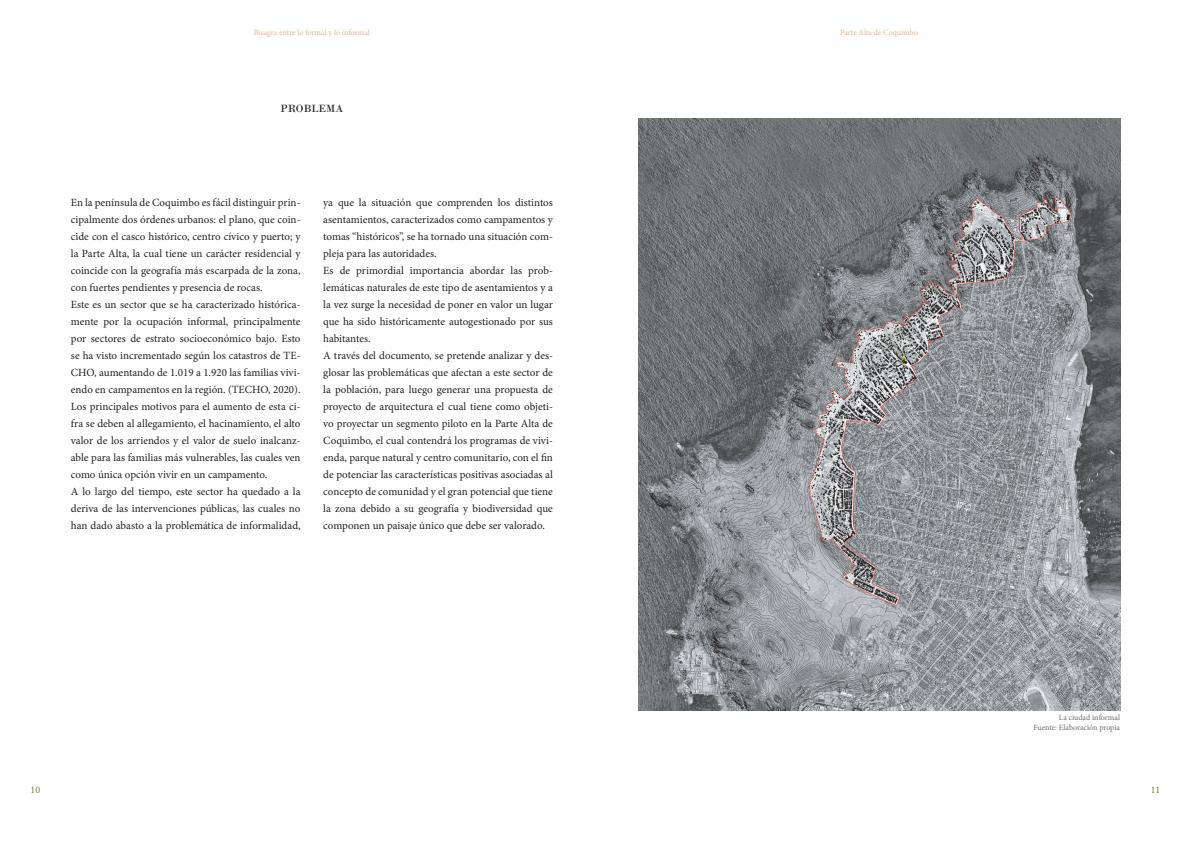
<style>
.page{position:relative;width:1191px;height:842px;background:#fff}
.page>*{position:absolute;margin:0;border:0;box-sizing:border-box;transform-origin:0 0}
.t1{font:11px/17px "Minion Pro";color:#231f20;text-align:justify}
.t2{font:11px "Bodoni";color:#231f20}
.t3{font:10px "Minion Pro";color:#74843c}
.t4{font:8px "Minion Pro";color:#e3b493}
.t5{font:8px "Minion Pro";color:#6c6d70}
</style>
<div class="page">
<img style="left:638px;top:119px;width:482px;height:591px">
<p class="t4" style="left:254px;top:27px;width:117px">Bisagra entre lo formal y lo informal</p>
<p class="t4" style="left:840px;top:27px;width:79px">Parte Alta de Coquimbo</p>
<p class="t2" style="left:280px;top:102px;width:64px">PROBLEMA</p>
<p class="t1" style="left:71px;top:194px;width:231px">En la península de Coquimbo es fácil distinguir prin&shy;cipalmente dos órdenes urbanos: el plano, que coin&shy;cide con el casco histórico, centro cívico y puerto; y la Parte Alta, la cual tiene un carácter residencial y coincide con la geografía más escarpada de la zona, con fuertes pendientes y presencia de rocas.</p>
<p class="t1" style="left:71px;top:296px;width:231px">Este es un sector que se ha caracterizado histórica&shy;mente por la ocupación informal, principalmente por sectores de estrato socioeconómico bajo. Esto se ha visto incrementado según los catastros de TE-CHO, aumentando de 1.019 a 1.920 las familias vivi&shy;endo en campamentos en la región. (TECHO, 2020).</p>
<p class="t1" style="left:71px;top:398px;width:231px">Los principales motivos para el aumento de esta ci&shy;fra se deben al allegamiento, el hacinamiento, el alto valor de los arriendos y el valor de suelo inalcanz&shy;able para las familias más vulnerables, las cuales ven como única opción vivir en un campamento.</p>
<p class="t1" style="left:71px;top:483px;width:231px">A lo largo del tiempo, este sector ha quedado a la deriva de las intervenciones públicas, las cuales no han dado abasto a la problemática de informalidad,</p>
<p class="t1" style="left:323px;top:194px;width:231px">ya que la situación que comprenden los distintos asentamientos, caracterizados como campamentos y tomas “históricos”, se ha tornado una situación com&shy;pleja para las autoridades.</p>
<p class="t1" style="left:323px;top:262px;width:231px">Es de primordial importancia abordar las prob&shy;lemáticas naturales de este tipo de asentamientos y a la vez surge la necesidad de poner en valor un lugar que ha sido históricamente autogestionado por sus habitantes.</p>
<p class="t1" style="left:323px;top:347px;width:231px">A través del documento, se pretende analizar y des&shy;glosar las problemáticas que afectan a este sector de la población, para luego generar una propuesta de proyecto de arquitectura el cual tiene como objeti&shy;vo proyectar un segmento piloto en la Parte Alta de Coquimbo, el cual contendrá los programas de vivi&shy;enda, parque natural y centro comunitario, con el fin de potenciar las características positivas asociadas al concepto de comunidad y el gran potencial que tiene la zona debido a su geografía y biodiversidad que componen un paisaje único que debe ser valorado.</p>
<p class="t5" style="left:1059px;top:712px;width:63px">La ciudad informal</p>
<p class="t5" style="left:1033px;top:722px;width:88px">Fuente: Elaboración propia</p>
<p class="t3" style="left:31px;top:783px;width:11px">10</p>
<p class="t3" style="left:1150px;top:783px;width:11px">11</p>
</div>
